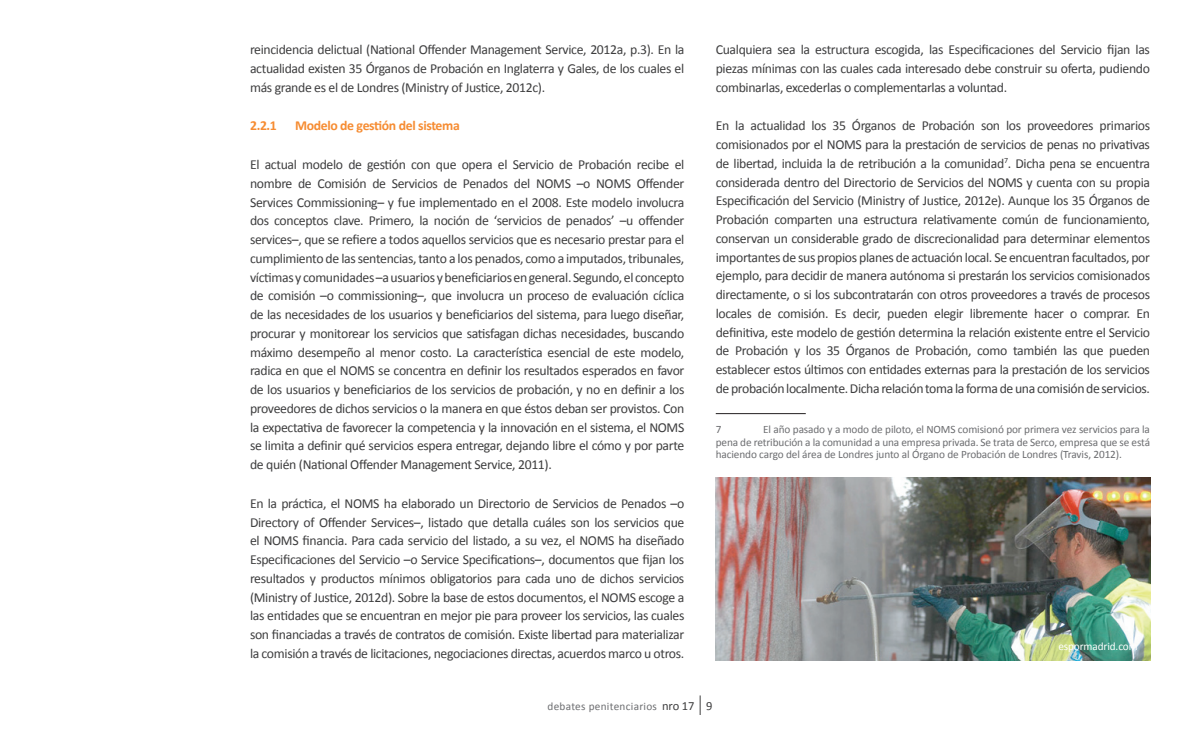
<style>
.page{position:relative;width:1194px;height:750px;background:#fff}
.page>*{position:absolute;margin:0;border:0;box-sizing:border-box;transform-origin:0 0}
.t1{font:13.75px/18.8px "Calibri";letter-spacing:-.025em;color:#3e3e3f;text-align:justify}
.t2{font:700 13.75px "Calibri";letter-spacing:-.025em;color:#f68c32}
.t3{font:11.25px/12.5px "Calibri";letter-spacing:-.01em;color:#6c6d70;text-align:justify}
.t4{font:11.25px "Calibri";letter-spacing:.025em;color:#6c6d70}
.t5{font:11.25px "Calibri";letter-spacing:-.01em;color:#fff}
.s1{font-size:12.5px;color:#3e3e3f}
</style>
<div class="page">
<svg style="left:700px;top:695px;width:1px;height:20px"></svg>
<hr style="left:716px;top:413px;width:90px;height:1px;background:#231f20">
<img style="left:716px;top:477px;width:434px;height:183px">
<p class="t1" style="left:250px;top:39px;width:436px">reincidencia delictual (National Offender Management Service, 2012a, p.3). En la actualidad existen 35 Órganos de Probación en Inglaterra y Gales, de los cuales el más grande es el de Londres (Ministry of Justice, 2012c).</p>
<p class="t2" style="left:250px;top:117px;width:28px">2.2.1</p>
<p class="t2" style="left:295px;top:117px;width:166px">Modelo de gestión del sistema</p>
<p class="t1" style="left:250px;top:154px;width:436px">El actual modelo de gestión con que opera el Servicio de Probación recibe el nombre de Comisión de Servicios de Penados del NOMS –o NOMS Offender Services Commissioning– y fue implementado en el 2008. Este modelo involucra dos conceptos clave. Primero, la noción de ‘servicios de penados’ –u offender services–, que se refiere a todos aquellos servicios que es necesario prestar para el cumplimiento de las sentencias, tanto a los penados, como a imputados, tribunales, víctimas y comunidades –a usuarios y beneficiarios en general. Segundo, el concepto de comisión –o commissioning–, que involucra un proceso de evaluación cíclica de las necesidades de los usuarios y beneficiarios del sistema, para luego diseñar, procurar y monitorear los servicios que satisfagan dichas necesidades, buscando máximo desempeño al menor costo. La característica esencial de este modelo, radica en que el NOMS se concentra en definir los resultados esperados en favor de los usuarios y beneficiarios de los servicios de probación, y no en definir a los proveedores de dichos servicios o la manera en que éstos deban ser provistos. Con la expectativa de favorecer la competencia y la innovación en el sistema, el NOMS se limita a definir qué servicios espera entregar, dejando libre el cómo y por parte de quién (National Offender Management Service, 2011).</p>
<p class="t1" style="left:250px;top:493px;width:436px">En la práctica, el NOMS ha elaborado un Directorio de Servicios de Penados –o Directory of Offender Services–, listado que detalla cuáles son los servicios que el NOMS financia. Para cada servicio del listado, a su vez, el NOMS ha diseñado Especificaciones del Servicio –o Service Specifications–, documentos que fijan los resultados y productos mínimos obligatorios para cada uno de dichos servicios (Ministry of Justice, 2012d). Sobre la base de estos documentos, el NOMS escoge a las entidades que se encuentran en mejor pie para proveer los servicios, las cuales son financiadas a través de contratos de comisión. Existe libertad para materializar la comisión a través de licitaciones, negociaciones directas, acuerdos marco u otros.</p>
<p class="t1" style="left:716px;top:40px;width:436px">Cualquiera sea la estructura escogida, las Especificaciones del Servicio fijan las piezas mínimas con las cuales cada interesado debe construir su oferta, pudiendo combinarlas, excederlas o complementarlas a voluntad.</p>
<p class="t1" style="left:716px;top:116px;width:436px">En la actualidad los 35 Órganos de Probación son los proveedores primarios comisionados por el NOMS para la prestación de servicios de penas no privativas de libertad, incluida la de retribución a la comunidad<sup>7</sup>. Dicha pena se encuentra considerada dentro del Directorio de Servicios del NOMS y cuenta con su propia Especificación del Servicio (Ministry of Justice, 2012e). Aunque los 35 Órganos de Probación comparten una estructura relativamente común de funcionamiento, conservan un considerable grado de discrecionalidad para determinar elementos importantes de sus propios planes de actuación local. Se encuentran facultados, por ejemplo, para decidir de manera autónoma si prestarán los servicios comisionados directamente, o si los subcontratarán con otros proveedores a través de procesos locales de comisión. Es decir, pueden elegir libremente hacer o comprar. En definitiva, este modelo de gestión determina la relación existente entre el Servicio de Probación y los 35 Órganos de Probación, como también las que pueden establecer estos últimos con entidades externas para la prestación de los servicios de probación localmente. Dicha relación toma la forma de una comisión de servicios.</p>
<p class="t3" style="left:716px;top:423px;width:7px">7</p>
<p class="t3" style="left:716px;top:423px;width:436px;text-indent:47px">El año pasado y a modo de piloto, el NOMS comisionó por primera vez servicios para la pena de retribución a la comunidad a una empresa privada. Se trata de Serco, empresa que se está haciendo cargo del área de Londres junto al Órgano de Probación de Londres (Travis, 2012).</p>
<p class="t5" style="left:1058px;top:639px;width:81px">espormadrid.com</p>
<p class="t4" style="left:547px;top:699px;width:166px">debates penitenciarios <span class="s1">nro 17 9</span></p>
</div>
